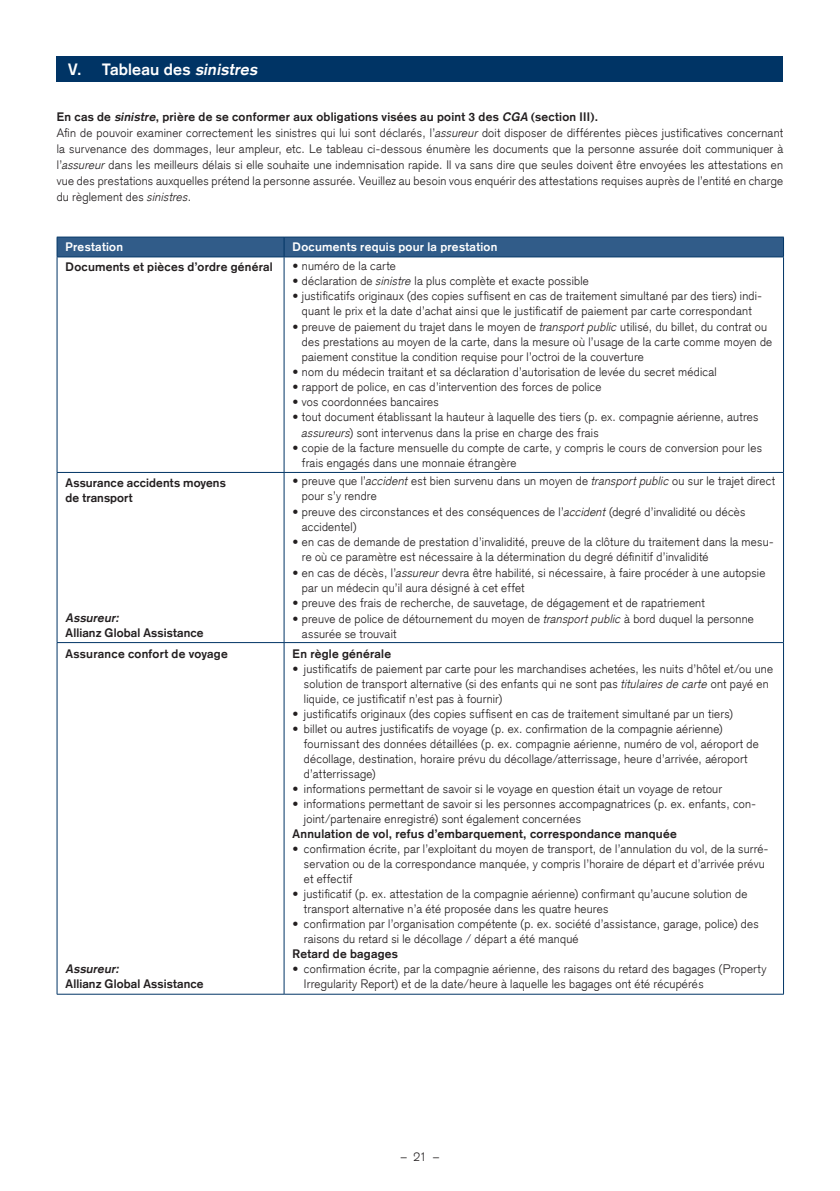
<style>
.page{position:relative;width:840px;height:1191px;background:#fff}
.page>*{position:absolute;margin:0;border:0;box-sizing:border-box;transform-origin:0 0}
.t1{font:700 16px "Credit Suisse Type";letter-spacing:.01em;color:#fff}
.t2{font:300 12px/15px "Credit Suisse Type";letter-spacing:.02em;color:#231f20}
.t3{font:700 12px/15px "Credit Suisse Type";letter-spacing:.02em;color:#231f20}
.t4{font:700 12px "Credit Suisse Type";letter-spacing:.02em;color:#fff}
.t5{font:italic 700 12px "Credit Suisse Type";color:#231f20}
.s1{font-style:italic}
.s2{font-weight:700}
.s3{font-weight:700;font-style:italic}
</style>
<div class="page">
<div style="left:57px;top:57px;width:725px;height:25px;background:#003465"></div>
<hr style="left:57px;top:994px;width:227px;height:1px;background:#003465">
<hr style="left:284px;top:994px;width:499px;height:1px;background:#003465">
<div style="left:57px;top:237px;width:726px;height:19px;background:#315c89"></div>
<hr style="left:57px;top:257px;width:1px;height:215px;background:#003465">
<hr style="left:57px;top:256px;width:227px;height:1px;background:#003465">
<hr style="left:283px;top:257px;width:1px;height:215px;background:#003465">
<hr style="left:284px;top:256px;width:499px;height:1px;background:#003465">
<hr style="left:782px;top:257px;width:1px;height:215px;background:#003465">
<hr style="left:57px;top:473px;width:1px;height:169px;background:#003465">
<hr style="left:57px;top:643px;width:1px;height:351px;background:#003465">
<hr style="left:57px;top:472px;width:227px;height:1px;background:#003465">
<hr style="left:57px;top:642px;width:227px;height:1px;background:#003465">
<hr style="left:283px;top:473px;width:1px;height:169px;background:#003465">
<hr style="left:283px;top:643px;width:1px;height:351px;background:#003465">
<hr style="left:284px;top:472px;width:499px;height:1px;background:#003465">
<hr style="left:782px;top:473px;width:1px;height:169px;background:#003465">
<hr style="left:782px;top:643px;width:1px;height:351px;background:#003465">
<hr style="left:284px;top:642px;width:499px;height:1px;background:#003465">
<h1 class="t1" style="left:68px;top:60px;width:194px">V. Tableau des <span class="s1">sinistres</span></h1>
<p class="t2" style="left:57px;top:109px;width:727px;line-height:16px"><span class="s2">En cas de</span> <span class="s3">sinistre</span><span class="s2">, prière de se conformer aux obligations visées au point 3 des</span> <span class="s3">CGA</span> <span class="s2">(section III).<br></span>Afin de pouvoir examiner correctement les sinistres qui lui sont déclarés, l’<span class="s1">assureur</span> doit disposer de différentes pièces justificatives concernant la survenance des dommages, leur ampleur, etc. Le tableau ci-dessous énumère les documents que la personne assurée doit communiquer à l’<span class="s1">assureur</span> dans les meilleurs délais si elle souhaite une indemnisation rapide. Il va sans dire que seules doivent être envoyées les attestations en vue des prestations auxquelles prétend la personne assurée. Veuillez au besoin vous enquérir des attestations requises auprès de l’entité en charge du règlement des <span class="s1">sinistres</span>.</p>
<p class="t4" style="left:65px;top:240px;width:59px">Prestation</p>
<p class="t4" style="left:292px;top:240px;width:206px">Documents requis pour la prestation</p>
<p class="t3" style="left:65px;top:260px;width:209px">Documents et pièces d’ordre général</p>
<p class="t2" style="left:292px;top:259px;width:105px"><span class="s2">•</span> numéro de la carte</p>
<p class="t2" style="left:292px;top:274px;width:298px">• déclaration de <span class="s1">sinistre</span> la plus complète et exacte possible</p>
<p class="t2" style="left:292px;top:289px;width:470px;text-align:center">• justificatifs originaux (des copies suffisent en cas de traitement simultané par des tiers) indi&shy;quant le prix et la date d’achat ainsi que le justificatif de paiement par carte correspondant</p>
<p class="t2" style="left:302px;top:320px;width:471px;text-indent:-9px">• preuve de paiement du trajet dans le moyen de <span class="s1">transport public</span> utilisé, du billet, du contrat ou des prestations au moyen de la carte, dans la mesure où l’usage de la carte comme moyen de paiement constitue la condition requise pour l’octroi de la couverture</p>
<p class="t2" style="left:292px;top:365px;width:425px">• nom du médecin traitant et sa déclaration d’autorisation de levée du secret médical</p>
<p class="t2" style="left:292px;top:380px;width:310px">• rapport de police, en cas d’intervention des forces de police</p>
<p class="t2" style="left:292px;top:395px;width:148px">• vos coordonnées bancaires</p>
<p class="t2" style="left:302px;top:409px;width:458px;line-height:16px;text-indent:-9px">• tout document établissant la hauteur à laquelle des tiers (p. ex. compagnie aérienne, autres <span class="s1">assureurs</span>) sont intervenus dans la prise en charge des frais</p>
<p class="t2" style="left:302px;top:441px;width:461px;text-indent:-9px">• copie de la facture mensuelle du compte de carte, y compris le cours de conversion pour les frais engagés dans une monnaie étrangère</p>
<p class="t3" style="left:65px;top:475px;width:162px">Assurance accidents moyens de transport</p>
<p class="t2" style="left:302px;top:473px;width:474px;text-indent:-9px"><span class="s2">•</span> preuve que l’<span class="s1">accident</span> est bien survenu dans un moyen de <span class="s1">transport public</span> ou sur le trajet direct pour s’y rendre</p>
<p class="t2" style="left:302px;top:504px;width:445px;text-indent:-9px"><span class="s2">•</span> preuve des circonstances et des conséquences de l’<span class="s1">accident</span> (degré d’invalidité ou décès accidentel)</p>
<p class="t2" style="left:302px;top:534px;width:473px;text-indent:-9px"><span class="s2">•</span> en cas de demande de prestation d’invalidité, preuve de la clôture du traitement dans la mesu&shy;re où ce paramètre est nécessaire à la détermination du degré définitif d’invalidité</p>
<p class="t2" style="left:302px;top:565px;width:464px;text-indent:-9px"><span class="s2">•</span> en cas de décès, l’<span class="s1">assureur</span> devra être habilité, si nécessaire, à faire procéder à une autopsie par un médecin qu’il aura désigné à cet effet</p>
<p class="t2" style="left:292px;top:595px;width:413px"><span class="s2">•</span> preuve des frais de recherche, de sauvetage, de dégagement et de rapatriement</p>
<p class="t2" style="left:302px;top:611px;width:453px;text-indent:-9px"><span class="s2">•</span> preuve de police de détournement du moyen de <span class="s1">transport public</span> à bord duquel la personne assurée se trouvait</p>
<p class="t5" style="left:65px;top:610px;width:57px">Assureur:</p>
<p class="t3" style="left:65px;top:625px;width:139px">Allianz Global Assistance</p>
<p class="t3" style="left:65px;top:646px;width:163px">Assurance confort de voyage</p>
<p class="t5" style="left:65px;top:961px;width:57px">Assureur:</p>
<p class="t3" style="left:65px;top:976px;width:139px">Allianz Global Assistance</p>
<p class="t3" style="left:292px;top:646px;width:100px">En règle générale</p>
<p class="t2" style="left:304px;top:661px;width:470px;text-indent:-11px">• justificatifs de paiement par carte pour les marchandises achetées, les nuits d’hôtel et/ou une solution de transport alternative (si des enfants qui ne sont pas <span class="s1">titulaires de carte</span> ont payé en liquide, ce justificatif n’est pas à fournir)</p>
<p class="t2" style="left:292px;top:706px;width:441px">• justificatifs originaux (des copies suffisent en cas de traitement simultané par un tiers)</p>
<p class="t2" style="left:304px;top:721px;width:456px;text-indent:-11px">• billet ou autres justificatifs de voyage (p. ex. confirmation de la compagnie aérienne) fournissant des données détaillées (p. ex. compagnie aérienne, numéro de vol, aéroport de décollage, destination, horaire prévu du décollage/atterrissage, heure d’arrivée, aéroport d’atterrissage)</p>
<p class="t2" style="left:292px;top:781px;width:430px">• informations permettant de savoir si le voyage en question était un voyage de retour</p>
<p class="t2" style="left:304px;top:796px;width:453px;text-indent:-11px">• informations permettant de savoir si les personnes accompagnatrices (p. ex. enfants, con&shy;joint/partenaire enregistré) sont également concernées</p>
<p class="t3" style="left:292px;top:826px;width:385px">Annulation de vol, refus d’embarquement, correspondance manquée</p>
<p class="t2" style="left:304px;top:841px;width:465px;text-indent:-11px">• confirmation écrite, par l’exploitant du moyen de transport, de l’annulation du vol, de la surré&shy;servation ou de la correspondance manquée, y compris l’horaire de départ et d’arrivée prévu et effectif</p>
<p class="t2" style="left:304px;top:886px;width:445px;text-indent:-11px">• justificatif (p. ex. attestation de la compagnie aérienne) confirmant qu’aucune solution de transport alternative n’a été proposée dans les quatre heures</p>
<p class="t2" style="left:304px;top:916px;width:456px;text-indent:-11px">• confirmation par l’organisation compétente (p. ex. société d’assistance, garage, police) des raisons du retard si le décollage / départ a été manqué</p>
<p class="t3" style="left:292px;top:946px;width:107px">Retard de bagages</p>
<p class="t2" style="left:304px;top:961px;width:464px;text-indent:-11px">• confirmation écrite, par la compagnie aérienne, des raisons du retard des bagages (Property<br>Irregularity Report) et de la date/heure à laquelle les bagages ont été récupérés</p>
<p class="t2" style="left:400px;top:1149px;width:40px">– 21 –</p>
</div>
